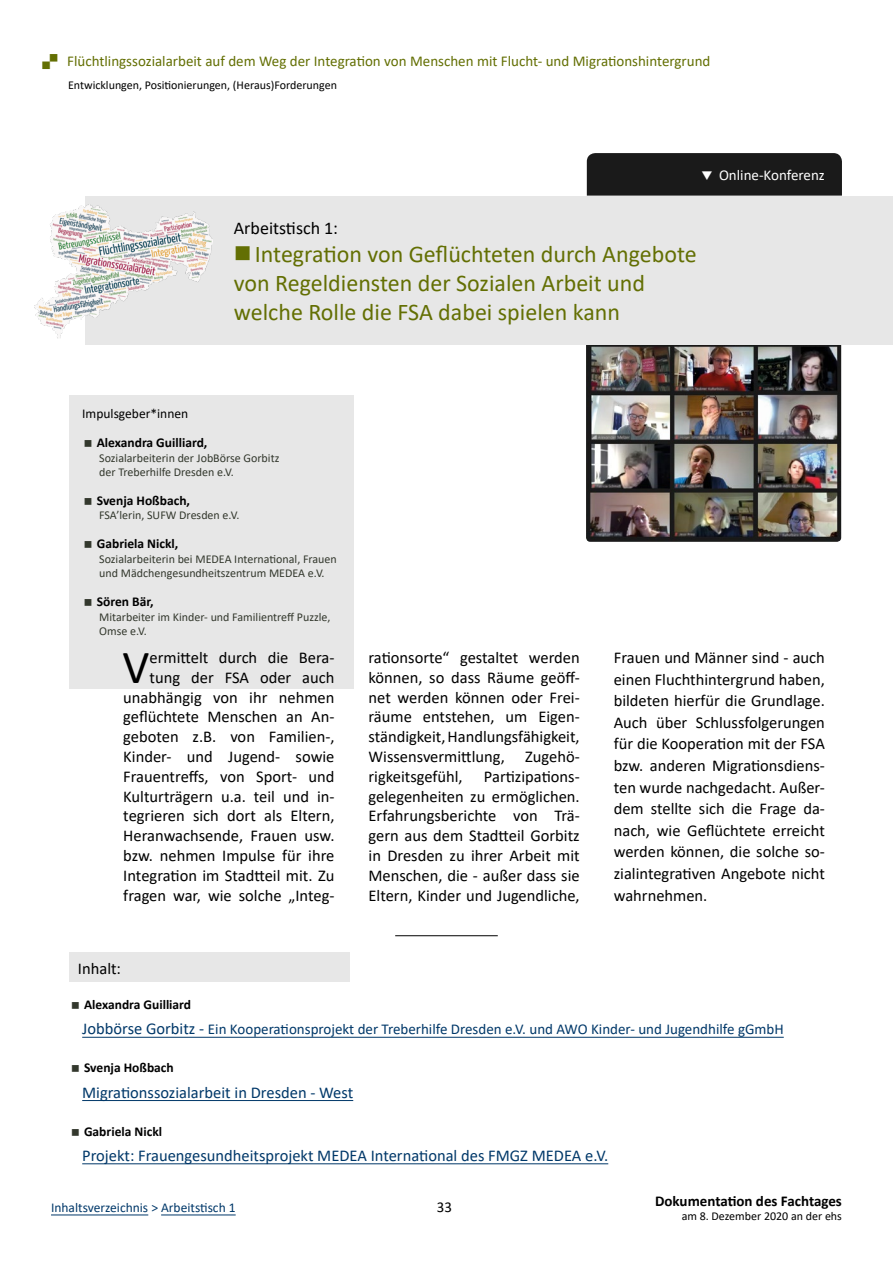
<style>
.page{position:relative;width:893px;height:1263px;background:#fff}
.page>*{position:absolute;margin:0;border:0;box-sizing:border-box;transform-origin:0 0}
.t1{font:47.7px "Calibri";color:#000}
.t2{font:24px/28.8px "Calibri";color:#636f03}
.t3{font:18px "Calibri";color:#000}
.t4{font:16.5px/19.8px "Calibri";color:#000;text-align:justify}
.t5{font:16.5px "Calibri";color:#003869}
.t6{font:15px "Calibri";color:#003869}
.t7{font:15px "Calibri";color:#636f03}
.t8{font:700 15px "Calibri";color:#000}
.t9{font:15px "Calibri";color:#fff}
.t10{font:15px "Calibri";color:#000}
.t11{font:700 13.5px "Calibri";color:#000}
.t12{font:13.5px "Calibri";color:#003869}
.t13{font:13.5px "Calibri";color:#000}
.t14{font:12px/14.4px "Calibri";color:#33382d}
.t15{font:12px "Calibri";color:#000}
.s1{font-size:16.5px}
</style>
<div class="page">
<img style="left:586px;top:344px;width:255px;height:198px">
<div style="left:69px;top:952px;width:281px;height:30px;background:#e7e7e7"></div>
<hr style="left:395px;top:935px;width:103px;height:1px;background:#000">
<hr style="left:82px;top:1037px;width:702px;height:1px;background:#003869">
<hr style="left:82px;top:1100px;width:271px;height:1px;background:#003869">
<hr style="left:82px;top:1163px;width:526px;height:1px;background:#003869">
<div style="left:69px;top:395px;width:285px;height:294px;background:#e7e7e7"></div>
<hr style="left:51px;top:1214px;width:97px;height:1px;background:#003869">
<hr style="left:161px;top:1214px;width:75px;height:1px;background:#003869">
<div style="left:85px;top:196px;width:808px;height:148px;background:#e7e7e7"></div>
<img style="left:35px;top:204px;width:178px;height:134px">
<div style="left:587px;top:153px;width:255px;height:43px;background:#1a1a1a"></div>
<p class="t7" style="left:67px;top:50px;width:645px">Flüchtlingssozialarbeit auf dem Weg der Integration von Menschen mit Flucht- und Migrationshintergrund</p>
<p class="t15" style="left:68px;top:76px;width:270px">Entwicklungen, Positionierungen, (Heraus)Forderungen</p>
<p class="t3" style="left:234px;top:215px;width:106px">Arbeitstisch 1:</p>
<h2 class="t2" style="left:234px;top:239px;width:464px;text-indent:21px">Integration von Geflüchteten durch Angebote von Regeldiensten der Sozialen Arbeit und welche Rolle die FSA dabei spielen kann</h2>
<p class="t9" style="left:719px;top:165px;width:107px">Online-Konferenz</p>
<p class="t13" style="left:82px;top:404px;width:108px">Impulsgeber*innen</p>
<p class="t11" style="left:97px;top:433px;width:112px">Alexandra Guilliard,</p>
<p class="t14" style="left:99px;top:450px;width:182px">Sozialarbeiterin der JobBörse Gorbitz der Treberhilfe Dresden e.V.</p>
<p class="t11" style="left:97px;top:491px;width:95px">Svenja Hoßbach,</p>
<p class="t14" style="left:99px;top:508px;width:142px">FSA’lerin, SUFW Dresden e.V.</p>
<p class="t11" style="left:97px;top:534px;width:83px">Gabriela Nickl,</p>
<p class="t14" style="left:99px;top:551px;width:239px">Sozialarbeiterin bei MEDEA International, Frauen und Mädchengesundheitszentrum MEDEA e.V.</p>
<p class="t11" style="left:97px;top:592px;width:58px">Sören Bär,</p>
<p class="t14" style="left:99px;top:609px;width:233px">Mitarbeiter im Kinder- und Familientreff Puzzle,<br>Omse e.V.</p>
<h1 class="t1" style="left:123px;top:634px;width:29px">V</h1>
<p class="t4" style="left:123px;top:647px;width:213px;text-align:right">ermittelt durch die Bera&shy;tung der FSA oder auch unabhängig von ihr nehmen geflüchtete Menschen an An&shy;geboten z.B. von Familien-,<br>Kinder- und Jugend- sowie<br>Frauentreffs, von Sport- und<br>Kulturträgern u.a. teil und in&shy;tegrieren sich dort als Eltern,<br>Heranwachsende, Frauen usw. bzw. nehmen Impulse für ihre<br>Integration im Stadtteil mit. Zu fragen war, wie solche „Integ-</p>
<p class="t4" style="left:369px;top:647px;width:213px">rationsorte“ gestaltet werden können, so dass Räume geöff&shy;net werden können oder Frei&shy;räume entstehen, um Eigen&shy;ständigkeit, Handlungsfähigkeit, Wissensvermittlung, Zugehö&shy;rigkeitsgefühl,</p>
<p class="t4" style="left:369px;top:766px;width:213px;text-indent:115px">Partizipations&shy;gelegenheiten zu ermöglichen.<br>Erfahrungsberichte von Trä&shy;gern aus dem Stadtteil Gorbitz in Dresden zu ihrer Arbeit mit Menschen, die - außer dass sie Eltern, Kinder und Jugendliche,</p>
<p class="t4" style="left:614px;top:646px;width:213px;line-height:21.6px">Frauen und Männer sind - auch einen Fluchthintergrund haben, bildeten hierfür die Grundlage.<br>Auch über Schlussfolgerungen für die Kooperation mit der FSA bzw. anderen Migrationsdiens&shy;ten wurde nachgedacht. Außer&shy;dem stellte sich die Frage da&shy;nach, wie Geflüchtete erreicht werden können, die solche so&shy;zialintegrativen Angebote nicht wahrnehmen.</p>
<p class="t4" style="left:78px;top:958px;width:45px">Inhalt:</p>
<p class="t11" style="left:84px;top:995px;width:109px">Alexandra Guilliard</p>
<p class="t6" style="left:82px;top:1019px;width:703px"><span class="s1">Jobbörse Gorbitz -</span> Ein Kooperationsprojekt der Treberhilfe Dresden e.V. und AWO Kinder- und Jugendhilfe gGmbH</p>
<p class="t11" style="left:84px;top:1058px;width:91px">Svenja Hoßbach</p>
<p class="t5" style="left:82px;top:1080px;width:273px">Migrationssozialarbeit in Dresden - West</p>
<p class="t11" style="left:84px;top:1121px;width:80px">Gabriela Nickl</p>
<p class="t5" style="left:82px;top:1144px;width:528px">Projekt: Frauengesundheitsprojekt MEDEA International des FMGZ MEDEA e.V.</p>
<p class="t12" style="left:51px;top:1198px;width:186px">Inhaltsverzeichnis &gt; Arbeitstisch 1</p>
<p class="t10" style="left:437px;top:1196px;width:17px">33</p>
<p class="t8" style="left:655px;top:1190px;width:188px">Dokumentation des Fachtages</p>
<p class="t15" style="left:682px;top:1208px;width:162px">am 8. Dezember 2020 an der ehs</p>
</div>
